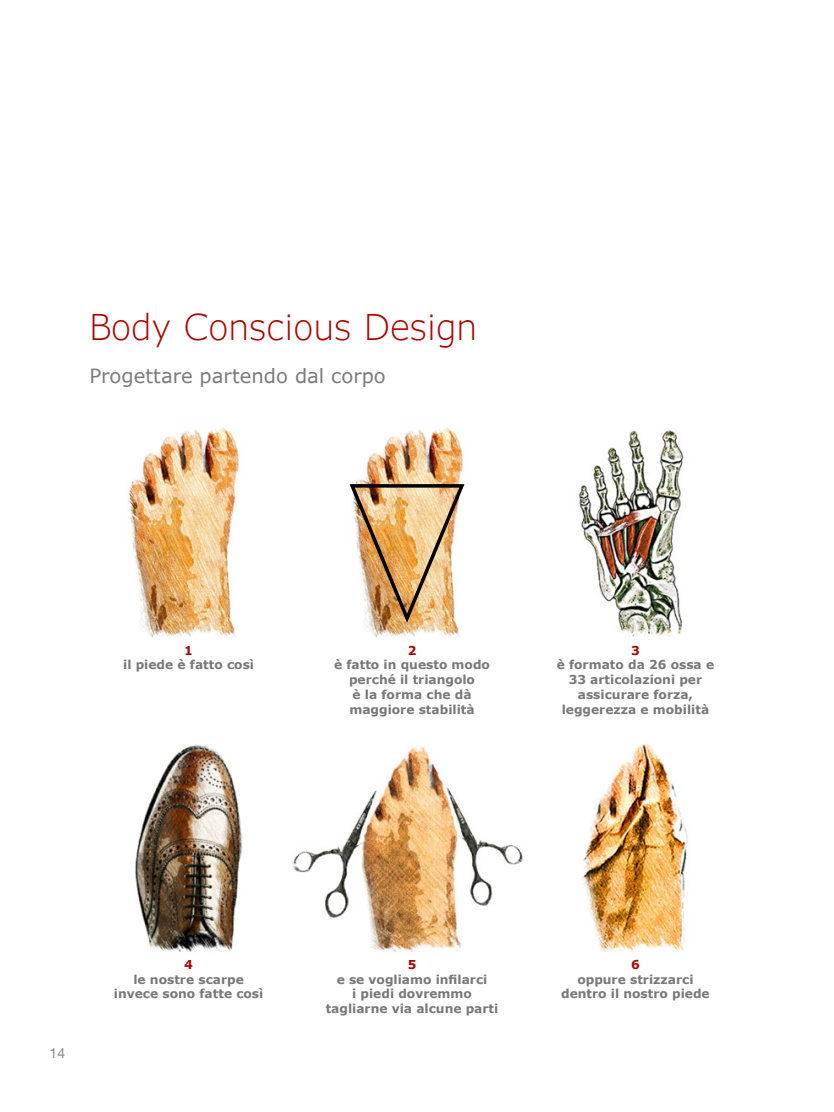
<style>
.page{position:relative;width:834px;height:1112px;background:#fff}
.page>*{position:absolute;margin:0;border:0;box-sizing:border-box;transform-origin:0 0}
.t1{font:300 35.52px "Verdana Pro";color:#ad0600}
.t2{font:19.6px "Verdana Pro";color:#7a7b7a}
.t3{font:14px "Helvetica Neue LT Std";color:#868786}
.t4{font:700 12.25px/14.7px "Verdana";color:#787878;text-align:center}
.t5{font:700 12.25px "Verdana";color:#ad0600}
</style>
<div class="page">
<img style="left:128px;top:427px;width:112px;height:210px">
<img style="left:356px;top:427px;width:108px;height:210px">
<img style="left:578px;top:430px;width:106px;height:207px">
<img style="left:135px;top:745px;width:108px;height:207px">
<img style="left:292px;top:746px;width:231px;height:206px">
<img style="left:581px;top:743px;width:107px;height:209px">
<img style="left:349px;top:482px;width:116px;height:140px">
<h1 class="t1" style="left:89px;top:303px;width:389px">Body Conscious Design</h1>
<h2 class="t2" style="left:89px;top:363px;width:298px">Progettare partendo dal corpo</h2>
<p class="t5" style="left:184px;top:641px;width:10px">1</p>
<p class="t4" style="left:123px;top:657px;width:132px">il piede è fatto così</p>
<p class="t5" style="left:407px;top:641px;width:10px">2</p>
<p class="t4" style="left:334px;top:657px;width:157px">è fatto in questo modo perché il triangolo<br>è la forma che dà maggiore stabilità</p>
<p class="t5" style="left:631px;top:641px;width:10px">3</p>
<p class="t4" style="left:556px;top:657px;width:159px">è formato da 26 ossa e<br>33 articolazioni per assicurare forza, leggerezza e mobilità</p>
<p class="t3" style="left:50px;top:1044px;width:17px">14</p>
<p class="t5" style="left:184px;top:955px;width:10px">4</p>
<p class="t4" style="left:114px;top:971px;width:151px">le nostre scarpe invece sono fatte così</p>
<p class="t5" style="left:407px;top:955px;width:10px">5</p>
<p class="t4" style="left:326px;top:971px;width:174px">e se vogliamo infilarci<br>i piedi dovremmo tagliarne via alcune parti</p>
<p class="t5" style="left:631px;top:955px;width:10px">6</p>
<p class="t4" style="left:561px;top:971px;width:150px">oppure strizzarci dentro il nostro piede</p>
</div>
